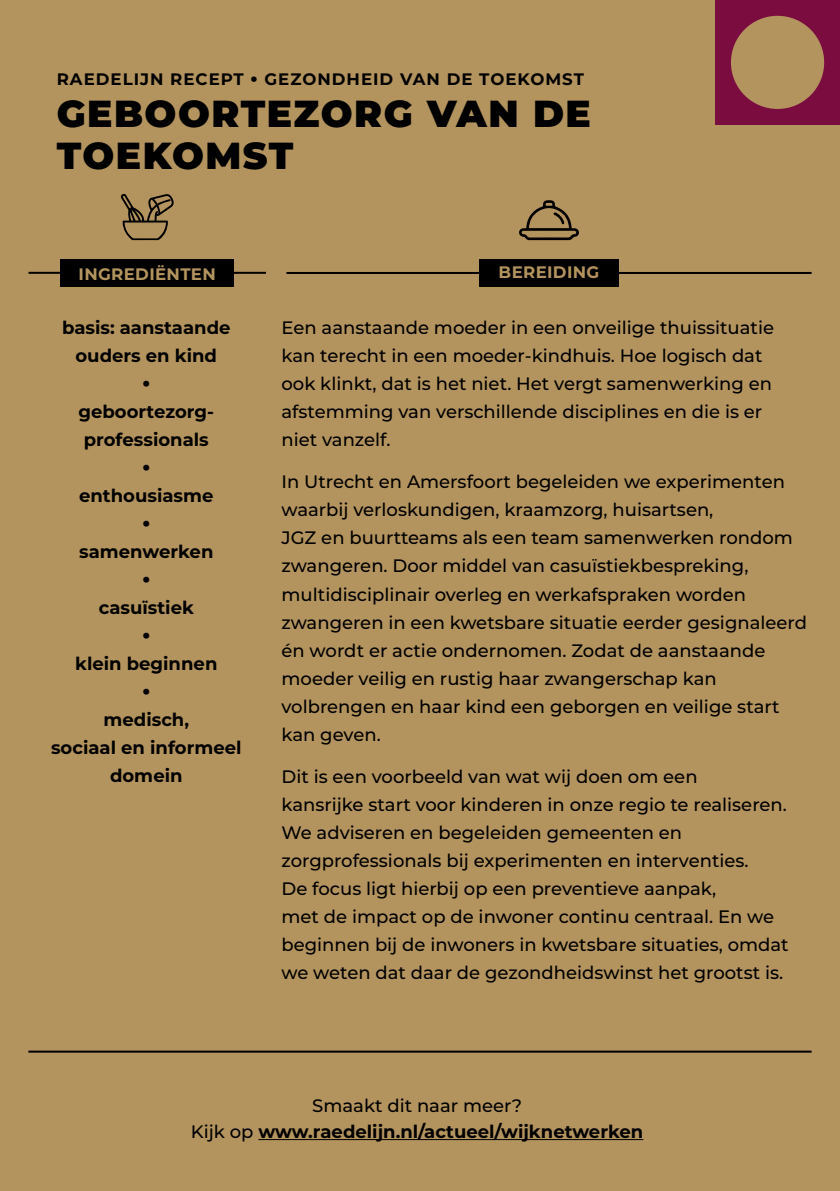
<style>
.page{position:relative;width:840px;height:1191px;background:#fff}
.page>*{position:absolute;margin:0;border:0;box-sizing:border-box;transform-origin:0 0}
.t1{font:900 37.6px/42px "Montserrat";letter-spacing:.04em;color:#000}
.t2{font:500 18px/28px "Montserrat";color:#000}
.t3{font:700 18px/28px "Montserrat";color:#000;text-align:center}
.t4{font:900 18px "Montserrat";color:#000}
.t5{font:700 16.6px "Montserrat";letter-spacing:.06em;color:#000}
.t6{font:700 16.6px "Montserrat";letter-spacing:.02em;color:#b4945e}
.s1{font-weight:900}
.s2{font-weight:500}
</style>
<div class="page">
<div style="left:0;top:0;width:839px;height:1191px;background:#b4945e"></div>
<svg style="left:120px;top:194px;width:54px;height:46px"></svg>
<hr style="left:28px;top:272px;width:238px;height:2px;background:#000">
<div style="left:61px;top:259px;width:172px;height:28px;background:#000"></div>
<hr style="left:286px;top:272px;width:525px;height:2px;background:#000">
<div style="left:479px;top:259px;width:139px;height:28px;background:#000"></div>
<svg style="left:519px;top:200px;width:60px;height:40px"></svg>
<div style="left:714px;top:0;width:125px;height:125px;background:#7b0c3f"></div>
<div style="left:730px;top:16px;width:93px;height:93px;background:#b4945e;border-radius:50%"></div>
<hr style="left:258px;top:1139px;width:385px;height:1px;background:#000">
<hr style="left:28px;top:1050px;width:783px;height:2px;background:#000">
<p class="t5" style="left:57px;top:67px;width:528px">RAEDELIJN RECEPT <span class="s1">•</span> GEZONDHEID VAN DE TOEKOMST</p>
<h1 class="t1" style="left:57px;top:90px;width:535px">GEBOORTEZORG VAN DE<br>TOEKOMST</h1>
<p class="t6" style="left:78px;top:262px;width:139px">INGREDIËNTEN</p>
<p class="t6" style="left:498px;top:260px;width:102px">BEREIDING</p>
<p class="t3" style="left:62px;top:313px;width:170px">basis: aanstaande ouders en kind</p>
<p class="t4" style="left:142px;top:370px;width:9px">•</p>
<p class="t3" style="left:78px;top:397px;width:137px;text-align:left">geboortezorg&shy;professionals</p>
<p class="t4" style="left:142px;top:454px;width:9px">•</p>
<p class="t3" style="left:79px;top:481px;width:136px">enthousiasme</p>
<p class="t4" style="left:142px;top:510px;width:9px">•</p>
<p class="t3" style="left:79px;top:537px;width:136px">samenwerken</p>
<p class="t4" style="left:142px;top:566px;width:9px">•</p>
<p class="t3" style="left:99px;top:593px;width:97px">casuïstiek</p>
<p class="t4" style="left:142px;top:622px;width:9px">•</p>
<p class="t3" style="left:75px;top:649px;width:144px">klein beginnen</p>
<p class="t4" style="left:142px;top:678px;width:9px">•</p>
<p class="t3" style="left:51px;top:705px;width:192px">medisch,<br>sociaal en informeel domein</p>
<p class="t2" style="left:281px;top:313px;width:494px">Een aanstaande moeder in een onveilige thuissituatie kan terecht in een moeder-kindhuis. Hoe logisch dat ook klinkt, dat is het niet. Het vergt samenwerking en afstemming van verschillende disciplines en die is er niet vanzelf.</p>
<p class="t2" style="left:281px;top:467px;width:526px">In Utrecht en Amersfoort begeleiden we experimenten waarbij verloskundigen, kraamzorg, huisartsen,<br>JGZ en buurtteams als een team samenwerken rondom zwangeren. Door middel van casuïstiekbespreking, multidisciplinair overleg en werkafspraken worden zwangeren in een kwetsbare situatie eerder gesignaleerd én wordt er actie ondernomen. Zodat de aanstaande moeder veilig en rustig haar zwangerschap kan volbrengen en haar kind een geborgen en veilige start kan geven.</p>
<p class="t2" style="left:281px;top:761px;width:508px">Dit is een voorbeeld van wat wij doen om een<br>kansrijke start voor kinderen in onze regio te realiseren.<br>We adviseren en begeleiden gemeenten en zorgprofessionals bij experimenten en interventies.<br>De focus ligt hierbij op een preventieve aanpak,<br>met de impact op de inwoner continu centraal. En we beginnen bij de inwoners in kwetsbare situaties, omdat we weten dat daar de gezondheidswinst het grootst is.</p>
<p class="t3" style="left:191px;top:1091px;width:453px;line-height:26px"><span class="s2">Smaakt dit naar meer?<br>Kijk op</span> www.raedelijn.nl/actueel/wijknetwerken</p>
</div>
